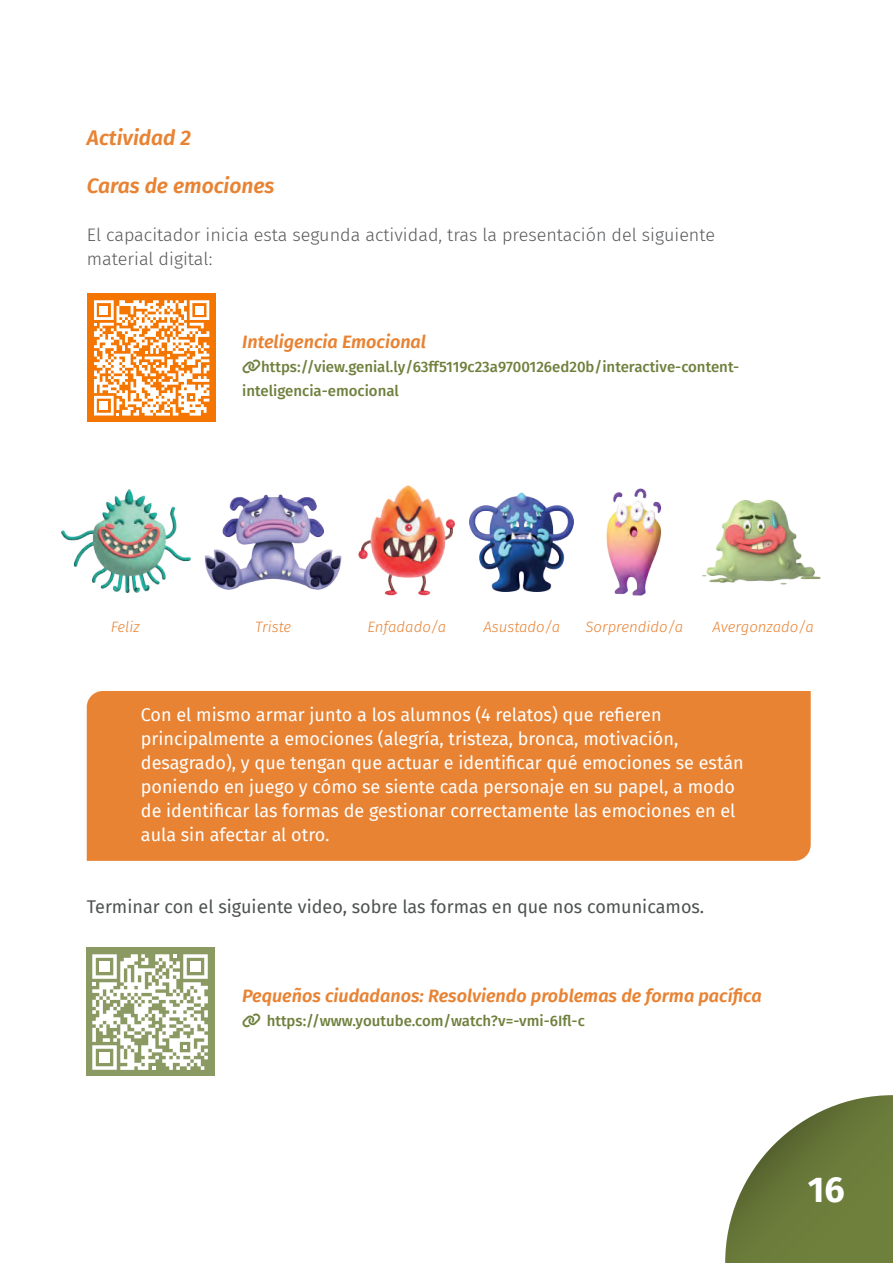
<style>
.page{position:relative;width:893px;height:1263px;background:#fff}
.page>*{position:absolute;margin:0;border:0;box-sizing:border-box;transform-origin:0 0}
.t1{font:700 36px "Fira Sans";color:#fff}
.t2{font:italic 600 21px "Fira Sans";color:#e88334}
.t3{font:18px/24px "Fira Sans";color:#fff}
.t4{font:300 18px/24px "Fira Sans";color:#57585a}
.t5{font:italic 600 18px "Fira Sans";color:#e88334}
.t6{font:18px "Fira Sans";color:#4f5252}
.t7{font:500 15px/24px "Fira Sans";color:#6f803d}
.t8{font:italic 300 15px "Fira Sans";color:#e88334}
</style>
<div class="page">
<svg style="left:725px;top:1095px;width:168px;height:168px"></svg>
<div style="left:87px;top:293px;width:128px;height:129px;background:#f47600"></div>
<div style="left:86px;top:947px;width:128px;height:129px;background:#8b9963"></div>
<svg style="left:94px;top:300px;width:115px;height:116px"></svg>
<div style="left:100px;top:306px;width:8px;height:8px;background:#fff"></div>
<div style="left:195px;top:306px;width:9px;height:8px;background:#fff"></div>
<div style="left:100px;top:401px;width:8px;height:9px;background:#fff"></div>
<div style="left:87px;top:691px;width:724px;height:170px;background:#e88334"></div>
<svg style="left:92px;top:954px;width:116px;height:116px"></svg>
<div style="left:99px;top:961px;width:11px;height:11px;background:#fff"></div>
<div style="left:190px;top:961px;width:11px;height:11px;background:#fff"></div>
<div style="left:99px;top:1052px;width:11px;height:11px;background:#fff"></div>
<img style="left:61px;top:489px;width:130px;height:104px">
<img style="left:204px;top:494px;width:138px;height:96px">
<img style="left:358px;top:485px;width:97px;height:111px">
<img style="left:469px;top:492px;width:104px;height:100px">
<img style="left:606px;top:488px;width:56px;height:108px">
<img style="left:702px;top:500px;width:119px;height:85px">
<p class="t2" style="left:87px;top:121px;width:106px">Actividad 2</p>
<p class="t2" style="left:87px;top:169px;width:189px">Caras de emociones</p>
<p class="t4" style="left:87px;top:223px;width:630px">El capacitador inicia esta segunda actividad, tras la presentación del siguiente material digital:</p>
<p class="t5" style="left:242px;top:327px;width:185px">Inteligencia Emocional</p>
<p class="t7" style="left:242px;top:354px;width:498px;text-indent:19px">https://view.genial.ly/63ff5119c23a9700126ed20b/interactive-content&shy;inteligencia-emocional</p>
<p class="t8" style="left:111px;top:616px;width:30px">Feliz</p>
<p class="t8" style="left:255px;top:616px;width:37px">Triste</p>
<p class="t8" style="left:367px;top:616px;width:80px">Enfadado/a</p>
<p class="t8" style="left:484px;top:616px;width:78px">Asustado/a</p>
<p class="t8" style="left:586px;top:616px;width:99px">Sorprendido/a</p>
<p class="t8" style="left:712px;top:616px;width:103px">Avergonzado/a</p>
<p class="t3" style="left:141px;top:702px;width:604px">Con el mismo armar junto a los alumnos (4 relatos) que refieren principalmente a emociones (alegría, tristeza, bronca, motivación, desagrado), y que tengan que actuar e identificar qué emociones se están poniendo en juego y cómo se siente cada personaje en su papel, a modo de identificar las formas de gestionar correctamente las emociones en el aula sin afectar al otro.</p>
<p class="t6" style="left:87px;top:893px;width:619px">Terminar con el siguiente video, sobre las formas en que nos comunicamos.</p>
<p class="t5" style="left:242px;top:981px;width:521px">Pequeños ciudadanos: Resolviendo problemas de forma pacífica</p>
<p class="t7" style="left:267px;top:1008px;width:320px">https://www.youtube.com/watch?v=-vmi-6Ifl-c</p>
<h1 class="t1" style="left:808px;top:1159px;width:39px">16</h1>
</div>
